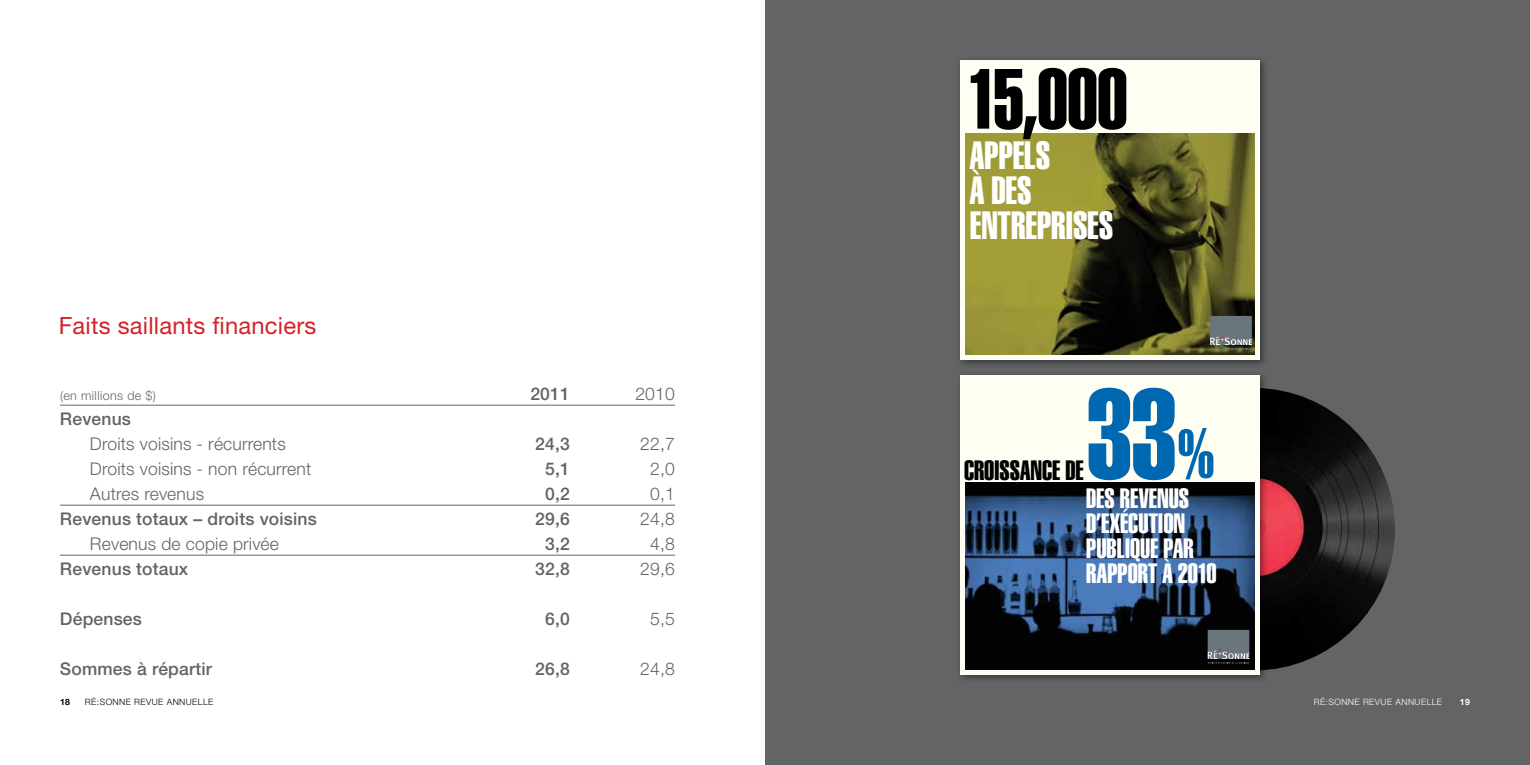
<style>
.page{position:relative;width:1530px;height:765px;background:#fff}
.page>*{position:absolute;margin:0;border:0;box-sizing:border-box;transform-origin:0 0}
.t1{font:125px "Helvetica Extra Compressed";color:#0067b1}
.t2{font:83.75px "Helvetica Extra Compressed";color:#000}
.t3{font:38.75px/35px "Helvetica Extra Compressed";color:#fff}
.t4{font:27.5px/25px "Helvetica Extra Compressed";color:#fff}
.t5{font:27.5px "Helvetica Extra Compressed";letter-spacing:-.005em;color:#000}
.t6{font:23.75px "Helvetica Neue";letter-spacing:.01em;color:#d2232a}
.t7{font:300 17.5px "Helvetica Neue";letter-spacing:.01em;color:#636466}
.t8{font:500 17.5px "Helvetica Neue";letter-spacing:.01em;color:#636466}
.t9{font:300 12.5px "Helvetica Neue";letter-spacing:.03em;color:#636466}
.t10{font:300 8.75px "Helvetica Neue";letter-spacing:.05em;color:#000}
.t11{font:300 8.75px "Helvetica Neue";letter-spacing:.05em;color:#fff}
.t12{font:700 8.75px "Helvetica Neue";color:#000}
.t13{font:700 8.75px "Helvetica Neue";color:#fff}
.s1{font-size:69.62px}
</style>
<div class="page">
<div style="left:765px;top:0;width:765px;height:765px;background:#636466"></div>
<img style="left:1112px;top:388px;width:283px;height:283px;border-radius:141px">
<div style="left:956px;top:371px;width:313px;height:313px;background:#000;opacity:.45"></div>
<div style="left:960px;top:375px;width:300px;height:300px;background:#fffef2"></div>
<img style="left:965px;top:482px;width:290px;height:188px">
<svg style="left:1208px;top:630px;width:41px;height:34px"></svg>
<div style="left:956px;top:56px;width:313px;height:313px;background:#000;opacity:.45"></div>
<div style="left:960px;top:60px;width:300px;height:300px;background:#fffef2"></div>
<img style="left:965px;top:133px;width:290px;height:222px">
<svg style="left:1210px;top:316px;width:42px;height:34px"></svg>
<hr style="left:60px;top:405px;width:615px;height:1px;background:#636466">
<hr style="left:60px;top:505px;width:615px;height:1px;background:#636466">
<hr style="left:60px;top:555px;width:615px;height:1px;background:#636466">
<h3 class="t6" style="left:59px;top:312px;width:259px">Faits saillants financiers</h3>
<p class="t9" style="left:60px;top:388px;width:97px">(en millions de $)</p>
<p class="t8" style="left:530px;top:383px;width:41px">2011</p>
<p class="t7" style="left:635px;top:383px;width:41px">2010</p>
<p class="t8" style="left:60px;top:408px;width:73px">Revenus</p>
<p class="t7" style="left:90px;top:433px;width:197px">Droits voisins - récurrents</p>
<p class="t8" style="left:535px;top:433px;width:36px">24,3</p>
<p class="t7" style="left:640px;top:433px;width:36px">22,7</p>
<p class="t7" style="left:90px;top:458px;width:223px">Droits voisins - non récurrent</p>
<p class="t8" style="left:545px;top:458px;width:26px">5,1</p>
<p class="t7" style="left:650px;top:458px;width:26px">2,0</p>
<p class="t7" style="left:90px;top:483px;width:116px">Autres revenus</p>
<p class="t8" style="left:545px;top:483px;width:26px">0,2</p>
<p class="t7" style="left:650px;top:483px;width:26px">0,1</p>
<p class="t8" style="left:60px;top:508px;width:258px">Revenus totaux – droits voisins</p>
<p class="t8" style="left:535px;top:508px;width:36px">29,6</p>
<p class="t7" style="left:640px;top:508px;width:36px">24,8</p>
<p class="t7" style="left:90px;top:533px;width:190px">Revenus de copie privée</p>
<p class="t8" style="left:545px;top:533px;width:26px">3,2</p>
<p class="t7" style="left:650px;top:533px;width:26px">4,8</p>
<p class="t8" style="left:60px;top:558px;width:130px">Revenus totaux</p>
<p class="t8" style="left:535px;top:558px;width:36px">32,8</p>
<p class="t7" style="left:640px;top:558px;width:36px">29,6</p>
<p class="t8" style="left:60px;top:608px;width:83px">Dépenses</p>
<p class="t8" style="left:545px;top:608px;width:26px">6,0</p>
<p class="t7" style="left:650px;top:608px;width:26px">5,5</p>
<p class="t8" style="left:60px;top:658px;width:153px">Sommes à répartir</p>
<p class="t8" style="left:535px;top:658px;width:36px">26,8</p>
<p class="t7" style="left:640px;top:658px;width:36px">24,8</p>
<h2 class="t2" style="left:967px;top:49px;width:162px">15,000</h2>
<h3 class="t3" style="left:970px;top:137px;width:145px">APPELS<br>À DES<br>ENTREPRISES</h3>
<h1 class="t1" style="left:1086px;top:359px;width:130px">33<span class="s1">%</span></h1>
<h3 class="t4" style="left:1086px;top:486px;width:132px">DES REVENUS<br>D’EXÉCUTION<br>PUBLIQUE PAR<br>RAPPORT À 2010</h3>
<h3 class="t5" style="left:964px;top:453px;width:121px">CROISSANCE DE</h3>
<p class="t12" style="left:60px;top:696px;width:12px">18</p>
<p class="t10" style="left:85px;top:697px;width:130px">RÉ:SONNE REVUE ANNUELLE</p>
<p class="t11" style="left:1314px;top:697px;width:130px">RÉ:SONNE REVUE ANNUELLE</p>
<p class="t13" style="left:1460px;top:696px;width:12px">19</p>
</div>
